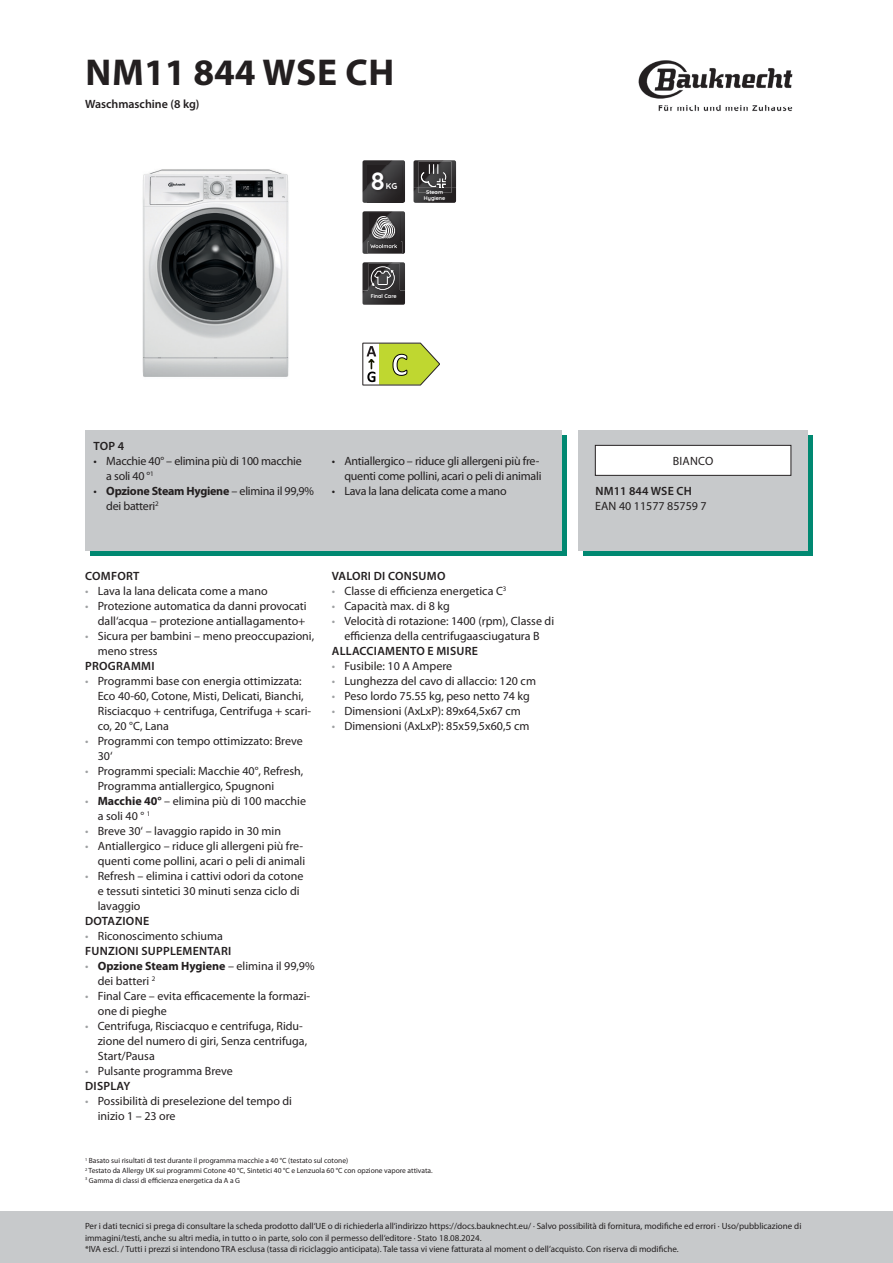
<style>
.page{position:relative;width:893px;height:1263px;background:#fff}
.page>*{position:absolute;margin:0;border:0;box-sizing:border-box;transform-origin:0 0}
.t1{font:700 37.5px "Myriad Pro";letter-spacing:.01em;color:#231f20}
.t2{font:700 25.05px "Quicksand";color:#fff}
.t3{font:12px/15px "Myriad Pro";color:#231f20}
.t4{font:12px/15px "Myriad Pro";letter-spacing:-.02em;color:#231f20}
.t5{font:600 12px "Myriad Pro";letter-spacing:.02em;color:#231f20}
.t6{font:600 12px "Myriad Pro";color:#231f20}
.t7{font:9px/11.2px "Myriad Pro";color:#231f20}
.t8{font:700 8.4px "Quicksand";color:#fff}
.t9{font:7.5px/9.8px "Myriad Pro";color:#231f20}
.t10{font:700 5.4px/5.4px "Quicksand";color:#fff;text-align:center}
.s1{font-weight:700}
.s2{color:#9ea0a2}
.s3{font-weight:600}
</style>
<div class="page">
<img style="left:638px;top:60px;width:155px;height:52px">
<div style="left:0;top:1212px;width:893px;height:51px;background:#c7c9cb"></div>
<img style="left:142px;top:169px;width:147px;height:208px">
<svg style="left:362px;top:160px;width:43px;height:43px"></svg>
<img style="left:368px;top:166px;width:34px;height:36px">
<svg style="left:362px;top:211px;width:43px;height:43px"></svg>
<svg style="left:362px;top:262px;width:43px;height:28px"></svg>
<img style="left:362px;top:290px;width:43px;height:15px">
<img style="left:414px;top:201px;width:42px;height:2px">
<svg style="left:414px;top:160px;width:42px;height:41px"></svg>
<svg style="left:362px;top:343px;width:78px;height:42px"></svg>
<svg style="left:90px;top:436px;width:477px;height:120px;fill:#008871"></svg>
<div style="left:85px;top:430px;width:476px;height:120px;background:#c7c9cb"></div>
<div style="left:584px;top:436px;width:229px;height:120px;background:#008871"></div>
<div style="left:578px;top:430px;width:230px;height:120px;background:#c7c9cb"></div>
<div style="left:595px;top:445px;width:196px;height:30px;background:#fff"></div>
<div style="left:595px;top:445px;width:196px;height:30px;border:1px solid #231f20"></div>
<h1 class="t1" style="left:85px;top:48px;width:310px">NM11 844 WSE CH</h1>
<p class="t6" style="left:85px;top:97px;width:116px">Waschmaschine (8 kg)</p>
<h2 class="t2" style="left:370px;top:160px;width:16px">8</h2>
<p class="t8" style="left:386px;top:179px;width:13px">KG</p>
<p class="t10" style="left:424px;top:189px;width:23px">Steam<br>Hygiene</p>
<p class="t10" style="left:371px;top:293px;width:28px">Final Care</p>
<p class="t5" style="left:94px;top:439px;width:32px">TOP 4</p>
<p class="t4" style="left:106px;top:454px;width:197px;text-indent:-13px">• Macchie 40° – elimina più di 100 macchie a soli 40 °<sup>1</sup></p>
<p class="t4" style="left:106px;top:484px;width:209px;text-indent:-13px">• <span class="s1">Opzione Steam Hygiene</span> – elimina il 99,9% dei batteri<sup>2</sup></p>
<p class="t4" style="left:332px;top:454px;width:211px;text-align:right">• Antiallergico – riduce gli allergeni più fre&shy;quenti come pollini, acari o peli di animali</p>
<p class="t4" style="left:332px;top:484px;width:176px">• Lava la lana delicata come a mano</p>
<p class="t5" style="left:85px;top:570px;width:56px">COMFORT</p>
<p class="t3" style="left:85px;top:584px;width:184px"><span class="s2">•</span> Lava la lana delicata come a mano</p>
<p class="t3" style="left:85px;top:599px;width:223px;text-align:right"><span class="s2">•</span> Protezione automatica da danni provocati dall‘acqua – protezione antiallagamento+</p>
<p class="t3" style="left:98px;top:629px;width:218px;text-indent:-13px"><span class="s2">•</span> Sicura per bambini – meno preoccupazioni, meno stress</p>
<p class="t5" style="left:85px;top:660px;width:71px">PROGRAMMI</p>
<p class="t3" style="left:98px;top:674px;width:215px;text-indent:-13px"><span class="s2">•</span> Programmi base con energia ottimizzata:<br>Eco 40-60, Cotone, Misti, Delicati, Bianchi, Risciacquo + centrifuga, Centrifuga + scari&shy;co, 20 °C, Lana</p>
<p class="t3" style="left:98px;top:734px;width:206px;text-indent:-13px"><span class="s2">•</span> Programmi con tempo ottimizzato: Breve<br>30‘</p>
<p class="t3" style="left:98px;top:764px;width:207px;text-indent:-13px"><span class="s2">•</span> Programmi speciali: Macchie 40°, Refresh,<br>Programma antiallergico, Spugnoni</p>
<p class="t3" style="left:98px;top:794px;width:210px;text-indent:-13px"><span class="s2">•</span> <span class="s1">Macchie 40°</span> – elimina più di 100 macchie a soli 40 ° <sup>1</sup></p>
<p class="t3" style="left:85px;top:824px;width:198px"><span class="s2">•</span> Breve 30‘ – lavaggio rapido in 30 min</p>
<p class="t3" style="left:85px;top:839px;width:222px;text-align:right"><span class="s2">•</span> Antiallergico – riduce gli allergeni più fre&shy;quenti come pollini, acari o peli di animali</p>
<p class="t3" style="left:98px;top:869px;width:207px;text-indent:-13px"><span class="s2">•</span> Refresh – elimina i cattivi odori da cotone e tessuti sintetici 30 minuti senza ciclo di lavaggio</p>
<p class="t5" style="left:85px;top:915px;width:66px">DOTAZIONE</p>
<p class="t3" style="left:85px;top:929px;width:148px"><span class="s2">•</span> Riconoscimento schiuma<br><span class="s3">FUNZIONI SUPPLEMENTARI</span></p>
<p class="t3" style="left:98px;top:959px;width:218px;text-indent:-13px"><span class="s2">•</span> <span class="s1">Opzione Steam Hygiene</span> – elimina il 99,9% dei batteri <sup>2</sup></p>
<p class="t3" style="left:98px;top:989px;width:214px;text-indent:-13px"><span class="s2">•</span> Final Care – evita efficacemente la formazi&shy;one di pieghe</p>
<p class="t3" style="left:98px;top:1019px;width:211px;text-indent:-13px"><span class="s2">•</span> Centrifuga, Risciacquo e centrifuga, Ridu&shy;zione del numero di giri, Senza centrifuga,<br>Start/Pausa</p>
<p class="t3" style="left:85px;top:1064px;width:149px"><span class="s2">•</span> Pulsante programma Breve<br><span class="s3">DISPLAY</span></p>
<p class="t3" style="left:98px;top:1094px;width:196px;text-indent:-13px"><span class="s2">•</span> Possibilità di preselezione del tempo di inizio 1 – 23 ore</p>
<p class="t5" style="left:332px;top:570px;width:115px">VALORI DI CONSUMO</p>
<p class="t3" style="left:332px;top:584px;width:176px"><span class="s2">•</span> Classe di efficienza energetica C<sup>3</sup></p>
<p class="t3" style="left:332px;top:599px;width:120px"><span class="s2">•</span> Capacità max. di 8 kg</p>
<p class="t3" style="left:332px;top:614px;width:224px;text-align:center"><span class="s2">•</span> Velocità di rotazione: 1400 (rpm), Classe di efficienza della centrifugaasciugatura B</p>
<p class="t5" style="left:332px;top:645px;width:148px">ALLACCIAMENTO E MISURE</p>
<p class="t3" style="left:332px;top:659px;width:122px"><span class="s2">•</span> Fusibile: 10 A Ampere</p>
<p class="t3" style="left:332px;top:674px;width:206px"><span class="s2">•</span> Lunghezza del cavo di allaccio: 120 cm</p>
<p class="t3" style="left:332px;top:689px;width:200px"><span class="s2">•</span> Peso lordo 75.55 kg, peso netto 74 kg</p>
<p class="t3" style="left:332px;top:704px;width:191px"><span class="s2">•</span> Dimensioni (AxLxP): 89x64,5x67 cm</p>
<p class="t3" style="left:332px;top:719px;width:199px"><span class="s2">•</span> Dimensioni (AxLxP): 85x59,5x60,5 cm</p>
<p class="t3" style="left:673px;top:454px;width:42px">BIANCO</p>
<p class="t5" style="left:595px;top:484px;width:98px">NM11 844 WSE CH</p>
<p class="t3" style="left:595px;top:499px;width:113px">EAN 40 11577 85759 7</p>
<p class="t9" style="left:85px;top:1156px;width:349px"><sup>1</sup> Basato sui risultati di test durante il programma macchie a 40 °C (testato sul cotone)<br><sup>2</sup> Testato da Allergy UK sui programmi Cotone 40 °C, Sintetici 40 °C e Lenzuola 60 °C con opzione vapore attivata.<br><sup>3</sup> Gamma di classi di efficienza energetica da A a G</p>
<p class="t7" style="left:85px;top:1221px;width:718px">Per i dati tecnici si prega di consultare la scheda prodotto dall‘UE o di richiederla all‘indirizzo https://docs.bauknecht.eu/ · Salvo possibilità di fornitura, modifiche ed errori · Uso/pubblicazione di immagini/testi, anche su altri media, in tutto o in parte, solo con il permesso dell‘editore · Stato 18.08.2024.<br>*IVA escl. / Tutti i prezzi si intendono TRA esclusa (tassa di riciclaggio anticipata). Tale tassa vi viene fatturata al moment o dell’acquisto. Con riserva di modifiche.</p>
</div>
